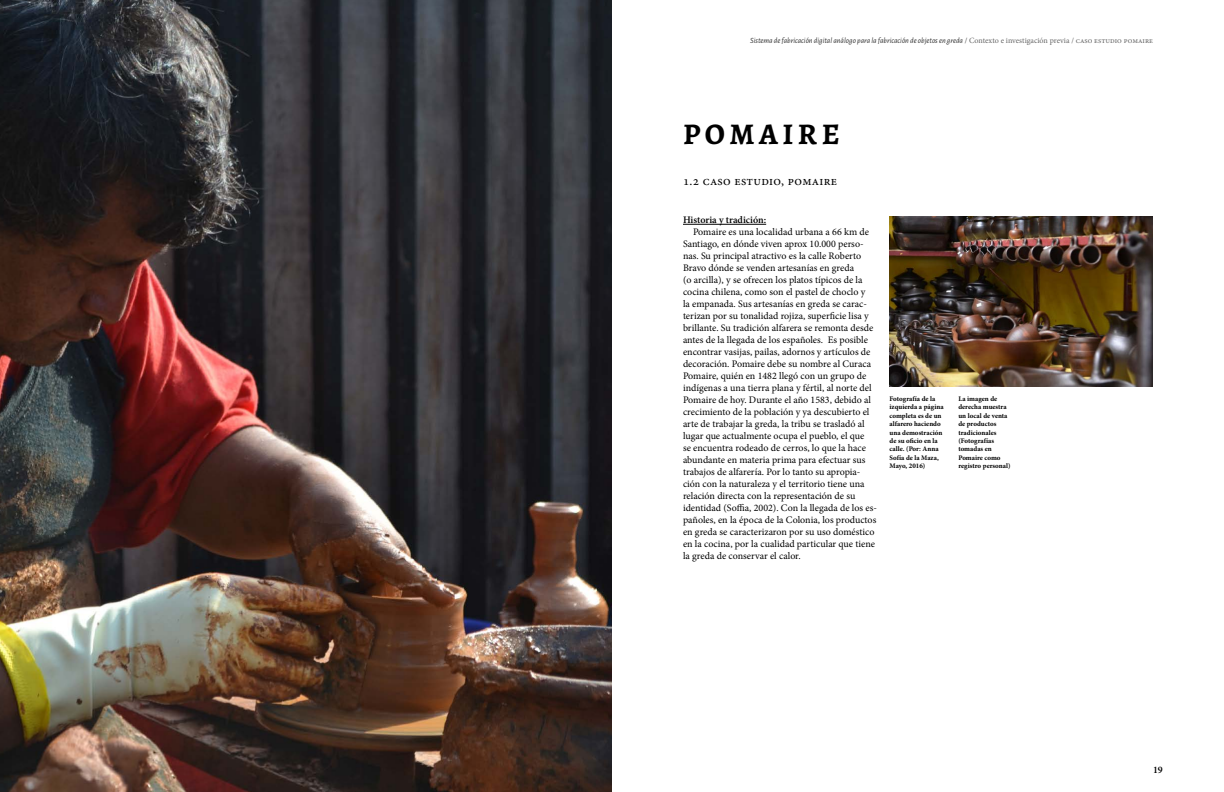
<style>
.page{position:relative;width:1224px;height:792px;background:#fff}
.page>*{position:absolute;margin:0;border:0;box-sizing:border-box;transform-origin:0 0}
.t1{font:700 30px "Alegreya";letter-spacing:.15em;color:#000}
.t2{font:13px "Minion Pro";letter-spacing:.025em;color:#000}
.t3{font:10px/12px "Minion Pro";color:#000}
.t4{font:600 10px "Minion Pro";color:#000}
.t5{font:italic 8px "Alegreya Sans";color:#333}
.t6{font:700 7px/8.4px "Minion Pro";color:#000}
.s1{font-family:"Minion Pro";font-weight:600;font-style:normal;color:#666}
.s2{font-family:"Minion Pro";font-style:normal;color:#666}
</style>
<div class="page">
<img style="left:0;top:0;width:612px;height:792px">
<hr style="left:683px;top:224px;width:83px;height:1px;background:#000">
<img style="left:890px;top:216px;width:263px;height:171px">
<p class="t5" style="left:750px;top:35px;width:404px">Sistema de fabricación digital análogo para la fabricación de objetos en greda <span class="s1">/</span> <span class="s2">Contexto e investigación previa / caso estudio pomaire</span></p>
<h1 class="t1" style="left:683px;top:115px;width:158px">POMAIRE</h1>
<h2 class="t2" style="left:683px;top:172px;width:156px">1.2 caso estudio, pomaire</h2>
<p class="t4" style="left:683px;top:213px;width:85px">Historia y tradición:</p>
<p class="t3" style="left:683px;top:226px;width:195px;text-indent:10px">Pomaire es una localidad urbana a 66 km de Santiago, en dónde viven aprox 10.000 perso&shy;nas. Su principal atractivo es la calle Roberto Bravo dónde se venden artesanías en greda<br>(o arcilla), y se ofrecen los platos típicos de la cocina chilena, como son el pastel de choclo y<br>la empanada. Sus artesanías en greda se carac&shy;terizan por su tonalidad rojiza, superficie lisa y brillante. Su tradición alfarera se remonta desde antes de la llegada de los españoles. Es posible encontrar vasijas, pailas, adornos y artículos de decoración. Pomaire debe su nombre al Curaca Pomaire, quién en 1482 llegó con un grupo de indígenas a una tierra plana y fértil, al norte del Pomaire de hoy. Durante el año 1583, debido al crecimiento de la población y ya descubierto el arte de trabajar la greda, la tribu se trasladó al lugar que actualmente ocupa el pueblo, el que<br>se encuentra rodeado de cerros, lo que la hace abundante en materia prima para efectuar sus trabajos de alfarería. Por lo tanto su apropia&shy;ción con la naturaleza y el territorio tiene una relación directa con la representación de su identidad (Soffia, 2002). Con la llegada de los es&shy;pañoles, en la época de la Colonia, los productos en greda se caracterizaron por su uso doméstico en la cocina, por la cualidad particular que tiene la greda de conservar el calor.</p>
<p class="t6" style="left:890px;top:395px;width:56px">Fotografía de la izquierda a página completa es de un alfarero haciendo una demostración de su oficio en la calle. (Por: Anna<br>Sofía de la Maza,<br>Mayo, 2016)</p>
<p class="t6" style="left:958px;top:395px;width:54px">La imagen de derecha muestra un local de venta de productos tradicionales (Fotografías tomadas en<br>Pomaire como registro personal)</p>
<p class="t4" style="left:1153px;top:763px;width:11px">19</p>
</div>
